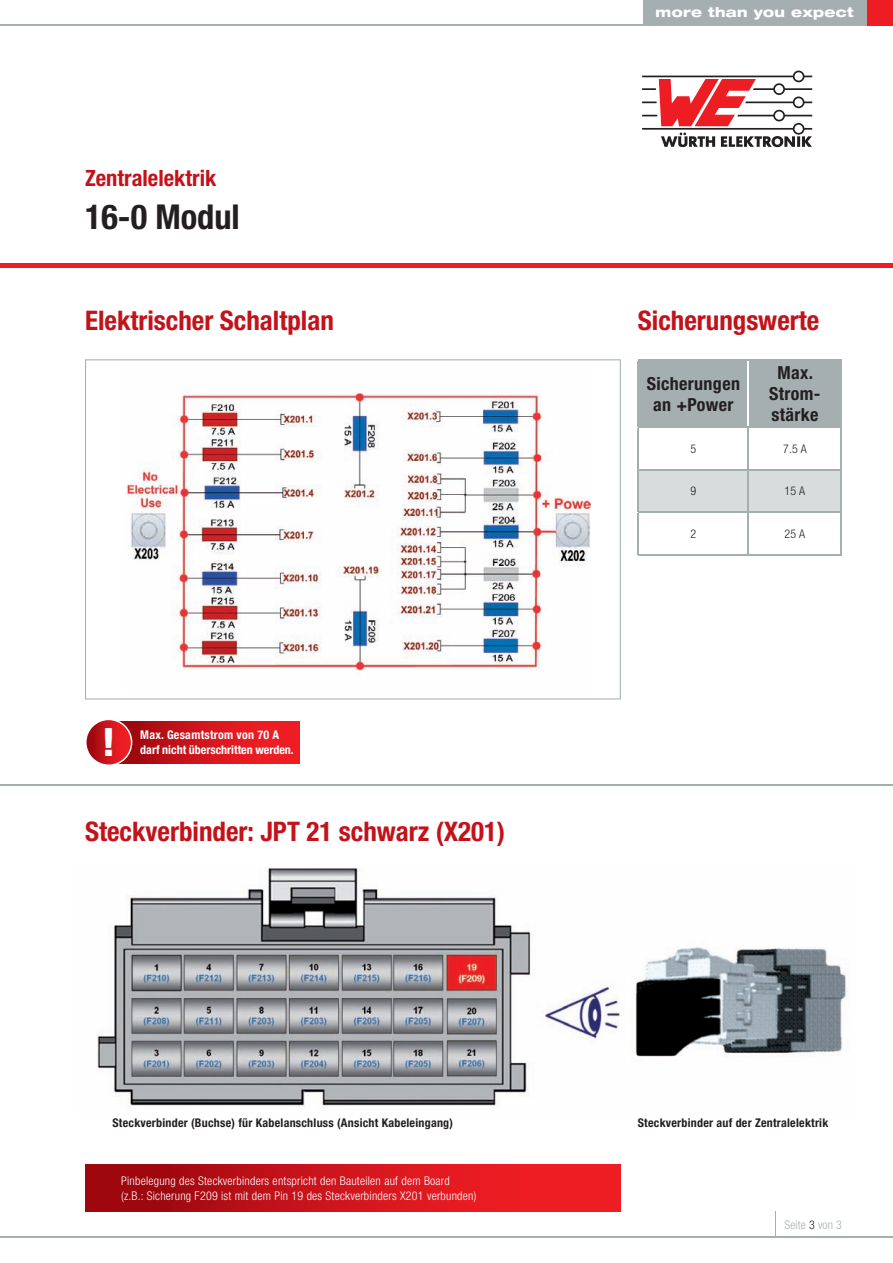
<style>
.page{position:relative;width:893px;height:1263px;background:#fff}
.page>*{position:absolute;margin:0;border:0;box-sizing:border-box;transform-origin:0 0}
.t1{font:900 condensed 39.15px "Helvetica Neue LT Pro";color:#fff}
.t2{font:700 condensed 34.35px "Helvetica Neue LT Pro";color:#231f20}
.t3{font:700 condensed 27px "Helvetica Neue LT Pro";color:#c4121a}
.t4{font:700 condensed 22.5px "Helvetica Neue LT Pro";color:#c4121a}
.t5{font:700 condensed 18px/21px "Helvetica Neue LT Pro";letter-spacing:.02em;color:#231f20;text-align:center}
.t6{font:800 expanded 13.5px "Helvetica Neue LT Pro";letter-spacing:.025em;color:#fff}
.t7{font:300 condensed 12px/15px "Helvetica Neue LT Pro";letter-spacing:.02em;color:#fff}
.t8{font:700 condensed 12px "Helvetica Neue LT Pro";letter-spacing:.02em;color:#231f20}
.t9{font:700 condensed 12px "Helvetica Neue LT Pro";color:#fff}
.t10{font:700 condensed 12px "Helvetica Neue LT Pro";letter-spacing:.02em;color:#fff}
.t11{font:300 condensed 12px "Helvetica Neue LT Pro";color:#231f20}
.t12{font:300 condensed 12px "Helvetica Neue LT Pro";letter-spacing:.01em;color:#a5afaf}
.s1{color:#231f20}
</style>
<div class="page">
<div style="left:85px;top:1165px;width:536px;height:47px;background:linear-gradient(to right,#9a070e,#fe2128)"></div>
<div style="left:867px;top:0;width:26px;height:26px;background:#ee1d23"></div>
<div style="left:643px;top:0;width:223px;height:26px;background:#a5afaf"></div>
<hr style="left:0;top:24px;width:863px;height:2px;background:#a5afaf">
<svg style="left:642px;top:71px;width:170px;height:76px"></svg>
<svg style="left:639px;top:361px;width:202px;height:193px"></svg>
<hr style="left:638px;top:428px;width:1px;height:41px;background:#a5afaf">
<hr style="left:748px;top:428px;width:1px;height:41px;background:#a5afaf">
<hr style="left:841px;top:428px;width:1px;height:41px;background:#a5afaf">
<hr style="left:638px;top:469px;width:110px;height:1px;background:#a5afaf">
<hr style="left:638px;top:470px;width:1px;height:42px;background:#a5afaf">
<hr style="left:748px;top:469px;width:94px;height:1px;background:#a5afaf">
<hr style="left:748px;top:470px;width:1px;height:42px;background:#a5afaf">
<hr style="left:841px;top:470px;width:1px;height:42px;background:#a5afaf">
<hr style="left:638px;top:512px;width:110px;height:1px;background:#a5afaf">
<hr style="left:638px;top:513px;width:1px;height:41px;background:#a5afaf">
<hr style="left:748px;top:512px;width:94px;height:1px;background:#a5afaf">
<hr style="left:748px;top:513px;width:1px;height:41px;background:#a5afaf">
<hr style="left:841px;top:513px;width:1px;height:41px;background:#a5afaf">
<hr style="left:638px;top:554px;width:110px;height:1px;background:#a5afaf">
<hr style="left:748px;top:554px;width:94px;height:1px;background:#a5afaf">
<hr style="left:748px;top:361px;width:1px;height:66px;background:#fff">
<hr style="left:638px;top:360px;width:110px;height:1px;background:#a5afaf">
<hr style="left:638px;top:361px;width:1px;height:66px;background:#a5afaf">
<hr style="left:748px;top:360px;width:94px;height:1px;background:#a5afaf">
<hr style="left:841px;top:361px;width:1px;height:66px;background:#a5afaf">
<hr style="left:638px;top:427px;width:110px;height:1px;background:#a5afaf">
<hr style="left:748px;top:427px;width:94px;height:1px;background:#a5afaf">
<svg style="left:132px;top:721px;width:168px;height:42px;background:#d2151d"></svg>
<svg style="left:86px;top:720px;width:46px;height:45px;background:#d23d43"></svg>
<img style="left:97px;top:867px;width:751px;height:242px">
<hr style="left:0;top:784px;width:893px;height:2px;background:#a5afaf">
<hr style="left:0;top:264px;width:893px;height:4px;background:#ee1d23">
<hr style="left:0;top:1236px;width:893px;height:1px;background:#a5afaf">
<svg style="left:775px;top:1212px;width:1px;height:24px"></svg>
<svg style="left:85px;top:359px;width:536px;height:340px"></svg>
<img style="left:126px;top:370px;width:465px;height:321px">
<h3 class="t4" style="left:85px;top:165px;width:133px">Zentralelektrik</h3>
<h2 class="t2" style="left:85px;top:196px;width:156px">16-0 Modul</h2>
<h3 class="t3" style="left:85px;top:304px;width:250px">Elektrischer Schaltplan</h3>
<h1 class="t1" style="left:103px;top:718px;width:14px">!</h1>
<p class="t10" style="left:140px;top:727px;width:140px">Max. Gesamtstrom von 70 A</p>
<p class="t9" style="left:140px;top:742px;width:155px">darf nicht überschritten werden.</p>
<h3 class="t3" style="left:85px;top:815px;width:422px">Steckverbinder: JPT 21 schwarz (X201)</h3>
<p class="t6" style="left:656px;top:4px;width:200px">more than you expect</p>
<h3 class="t3" style="left:638px;top:304px;width:183px">Sicherungswerte</h3>
<h3 class="t5" style="left:647px;top:373px;width:95px">Sicherungen an +Power</h3>
<h3 class="t5" style="left:769px;top:362px;width:53px">Max.<br>Strom&shy;stärke</h3>
<p class="t11" style="left:690px;top:442px;width:7px">5</p>
<p class="t11" style="left:783px;top:442px;width:25px">7.5 A</p>
<p class="t11" style="left:690px;top:484px;width:7px">9</p>
<p class="t11" style="left:785px;top:484px;width:22px">15 A</p>
<p class="t11" style="left:690px;top:527px;width:7px">2</p>
<p class="t11" style="left:785px;top:527px;width:22px">25 A</p>
<p class="t8" style="left:112px;top:1115px;width:342px">Steckverbinder (Buchse) für Kabelanschluss (Ansicht Kabeleingang)</p>
<p class="t8" style="left:638px;top:1115px;width:192px">Steckverbinder auf der Zentralelektrik</p>
<p class="t7" style="left:121px;top:1173px;width:357px">Pinbelegung des Steckverbinders entspricht den Bauteilen auf dem Board<br>(z.B.: Sicherung F209 ist mit dem Pin 19 des Steckverbinders X201 verbunden)</p>
<p class="t12" style="left:784px;top:1217px;width:59px">Seite <span class="s1">3</span> von 3</p>
</div>
